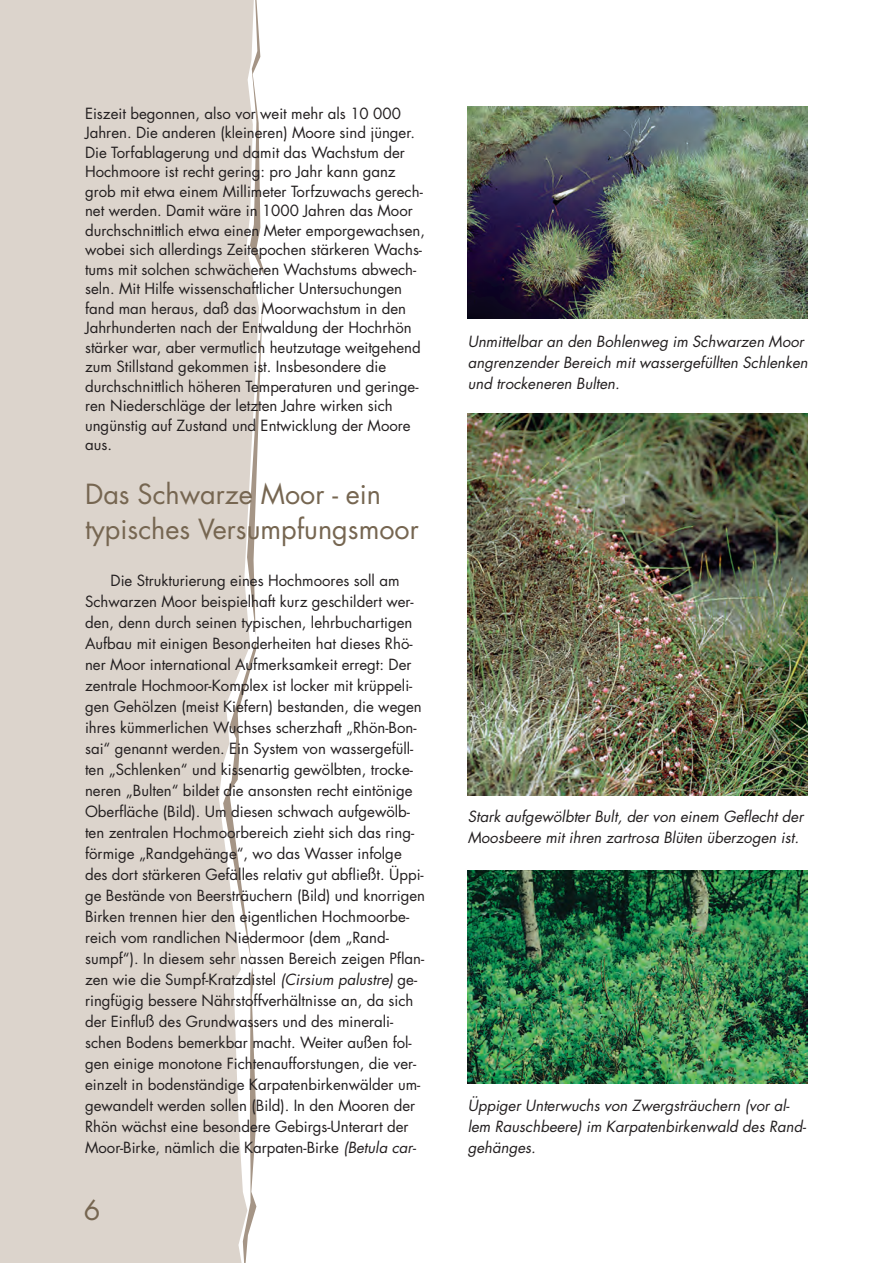
<style>
.page{position:relative;width:893px;height:1263px;background:#fff}
.page>*{position:absolute;margin:0;border:0;box-sizing:border-box;transform-origin:0 0}
.t1{font:27px/35.4px "Futura";color:#766651}
.t2{font:15px/21px "Futura";color:#231f20}
.t3{font:italic 15px/21px "Futura";color:#231f20}
.s1{font-style:italic}
</style>
<div class="page">
<img style="left:0;top:0;width:808px;height:1263px">
<p class="t2" style="left:85px;top:105px;width:342px;line-height:19.5px">Eiszeit begonnen, also vor weit mehr als 10 000<br>Jahren. Die anderen (kleineren) Moore sind jünger.<br>Die Torfablagerung und damit das Wachstum der Hochmoore ist recht gering: pro Jahr kann ganz grob mit etwa einem Millimeter Torfzuwachs gerech&shy;net werden. Damit wäre in 1000 Jahren das Moor durchschnittlich etwa einen Meter emporgewachsen, wobei sich allerdings Zeitepochen stärkeren Wachs&shy;tums mit solchen schwächeren Wachstums abwech&shy;seln. Mit Hilfe wissenschaftlicher Untersuchungen fand man heraus, daß das Moorwachstum in den Jahrhunderten nach der Entwaldung der Hochrhön stärker war, aber vermutlich heutzutage weitgehend zum Stillstand gekommen ist. Insbesondere die durchschnittlich höheren Temperaturen und geringe&shy;ren Niederschläge der letzten Jahre wirken sich ungünstig auf Zustand und Entwicklung der Moore aus.</p>
<h1 class="t1" style="left:85px;top:479px;width:335px">Das Schwarze Moor - ein typisches Versumpfungsmoor</h1>
<p class="t2" style="left:85px;top:571px;width:342px;text-indent:26px">Die Strukturierung eines Hochmoores soll am Schwarzen Moor beispielhaft kurz geschildert wer&shy;den, denn durch seinen typischen, lehrbuchartigen Aufbau mit einigen Besonderheiten hat dieses Rhö&shy;ner Moor international Aufmerksamkeit erregt: Der zentrale Hochmoor-Komplex ist locker mit krüppeli&shy;gen Gehölzen (meist Kiefern) bestanden, die wegen ihres kümmerlichen Wuchses scherzhaft „Rhön-Bon&shy;sai“ genannt werden. Ein System von wassergefüll&shy;ten „Schlenken“ und kissenartig gewölbten, trocke&shy;neren „Bulten“ bildet die ansonsten recht eintönige Oberfläche (Bild). Um diesen schwach aufgewölb&shy;ten zentralen Hochmoorbereich zieht sich das ring&shy;förmige „Randgehänge“, wo das Wasser infolge des dort stärkeren Gefälles relativ gut abfließt. Üppi&shy;ge Bestände von Beersträuchern (Bild) und knorrigen Birken trennen hier den eigentlichen Hochmoorbe&shy;reich vom randlichen Niedermoor (dem „Rand&shy;sumpf“). In diesem sehr nassen Bereich zeigen Pflan&shy;zen wie die Sumpf-Kratzdistel <span class="s1">(Cirsium palustre)</span> ge&shy;ringfügig bessere Nährstoffverhältnisse an, da sich der Einfluß des Grundwassers und des minerali&shy;schen Bodens bemerkbar macht. Weiter außen fol&shy;gen einige monotone Fichtenaufforstungen, die ver&shy;einzelt in bodenständige Karpatenbirkenwälder um&shy;gewandelt werden sollen (Bild). In den Mooren der Rhön wächst eine besondere Gebirgs-Unterart der Moor-Birke, nämlich die Karpaten-Birke <span class="s1">(Betula car-</span></p>
<h1 class="t1" style="left:84px;top:1195px;width:18px">6</h1>
<p class="t3" style="left:468px;top:332px;width:342px">Unmittelbar an den Bohlenweg im Schwarzen Moor angrenzender Bereich mit wassergefüllten Schlenken und trockeneren Bulten.</p>
<p class="t3" style="left:468px;top:807px;width:337px">Stark aufgewölbter Bult, der von einem Geflecht der<br>Moosbeere mit ihren zartrosa Blüten überzogen ist.</p>
<p class="t3" style="left:468px;top:1096px;width:340px">Üppiger Unterwuchs von Zwergsträuchern (vor al&shy;lem Rauschbeere) im Karpatenbirkenwald des Rand&shy;gehänges.</p>
</div>
